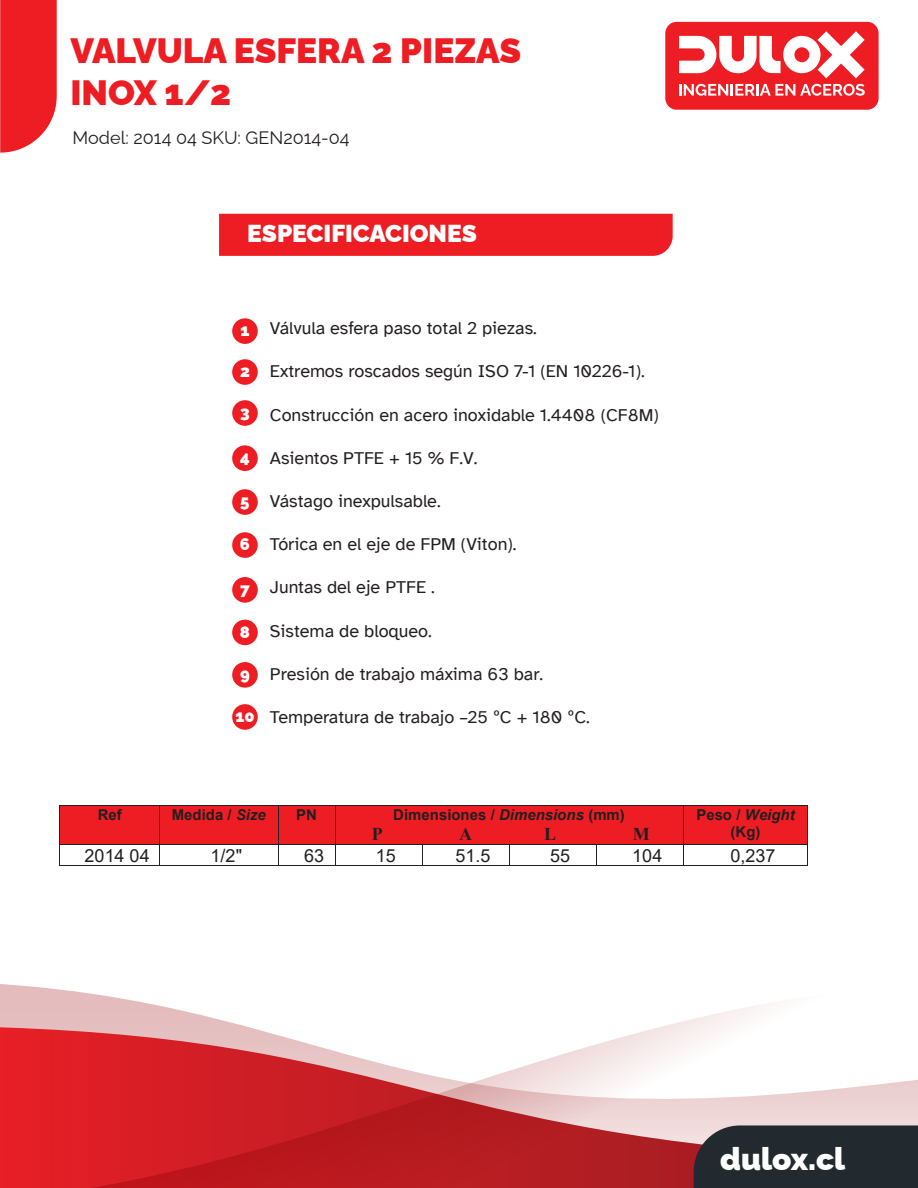
<style>
.page{position:relative;width:918px;height:1188px;background:#fff}
.page>*{position:absolute;margin:0;border:0;box-sizing:border-box;transform-origin:0 0}
.t1{font:900 35.1px/42.2px "Raleway";color:#ee1d23}
.t2{font:900 31.35px "Raleway";color:#fff}
.t3{font:900 24.45px "Raleway";color:#fff}
.t4{font:18px "Atkinson Hyperlegible";color:#231f20}
.t5{font:18px "Arial";color:#231f20}
.t6{font:18px "Raleway";color:#231f20}
.t7{font:700 18px "Times New Roman";color:#231f20}
.t8{font:900 16.5px "Raleway";color:#fff}
.t9{font:700 15px/17.2px "Arial";color:#231f20;text-align:center}
.s1{font-style:italic}
</style>
<div class="page">
<svg style="left:0;top:984px;width:918px;height:204px"></svg>
<div style="left:694px;top:1125px;width:224px;height:63px;background:#222a2f"></div>
<svg style="left:0;top:0;width:57px;height:153px;background:#ef3136"></svg>
<div style="left:665px;top:22px;width:214px;height:88px;background:#ee1d23;border-radius:11px"></div>
<svg style="left:679px;top:84px;width:186px;height:12px"></svg>
<svg style="left:679px;top:31px;width:186px;height:47px"></svg>
<div style="left:219px;top:214px;width:454px;height:42px;background:#ee1d23"></div>
<div style="left:232px;top:318px;width:26px;height:26px;background:#ee1d23;border-radius:50%"></div>
<div style="left:232px;top:359px;width:26px;height:26px;background:#ee1d23;border-radius:50%"></div>
<div style="left:232px;top:400px;width:26px;height:26px;background:#ee1d23;border-radius:50%"></div>
<div style="left:232px;top:445px;width:26px;height:26px;background:#ee1d23;border-radius:50%"></div>
<div style="left:232px;top:489px;width:26px;height:26px;background:#ee1d23;border-radius:50%"></div>
<div style="left:232px;top:532px;width:26px;height:26px;background:#ee1d23;border-radius:50%"></div>
<div style="left:232px;top:577px;width:26px;height:26px;background:#ee1d23;border-radius:50%"></div>
<div style="left:232px;top:620px;width:26px;height:25px;background:#ee1d23;border-radius:50%"></div>
<div style="left:232px;top:662px;width:26px;height:26px;background:#ee1d23;border-radius:50%"></div>
<div style="left:232px;top:704px;width:26px;height:26px;background:#ee1d23;border-radius:50%"></div>
<div style="left:60px;top:806px;width:99px;height:38px;background:#ee1d23"></div>
<div style="left:160px;top:806px;width:118px;height:38px;background:#ee1d23"></div>
<div style="left:279px;top:806px;width:56px;height:38px;background:#ee1d23"></div>
<div style="left:335px;top:806px;width:348px;height:38px;background:#ee1d23"></div>
<div style="left:684px;top:806px;width:123px;height:38px;background:#ee1d23"></div>
<hr style="left:60px;top:805px;width:99px;height:1px;background:#231f20">
<hr style="left:160px;top:805px;width:118px;height:1px;background:#231f20">
<hr style="left:279px;top:805px;width:56px;height:1px;background:#231f20">
<hr style="left:335px;top:805px;width:348px;height:1px;background:#231f20">
<hr style="left:684px;top:805px;width:123px;height:1px;background:#231f20">
<hr style="left:60px;top:806px;width:1px;height:38px;background:#231f20">
<hr style="left:159px;top:806px;width:1px;height:38px;background:#231f20">
<hr style="left:278px;top:806px;width:1px;height:38px;background:#231f20">
<hr style="left:335px;top:806px;width:1px;height:38px;background:#231f20">
<hr style="left:683px;top:806px;width:1px;height:38px;background:#231f20">
<hr style="left:807px;top:806px;width:1px;height:38px;background:#231f20">
<hr style="left:60px;top:844px;width:99px;height:1px;background:#231f20">
<hr style="left:160px;top:844px;width:118px;height:1px;background:#231f20">
<hr style="left:279px;top:844px;width:56px;height:1px;background:#231f20">
<hr style="left:335px;top:844px;width:87px;height:1px;background:#231f20">
<hr style="left:423px;top:844px;width:86px;height:1px;background:#231f20">
<hr style="left:510px;top:844px;width:86px;height:1px;background:#231f20">
<hr style="left:597px;top:844px;width:86px;height:1px;background:#231f20">
<hr style="left:684px;top:844px;width:123px;height:1px;background:#231f20">
<hr style="left:60px;top:865px;width:99px;height:1px;background:#231f20">
<svg style="left:159px;top:844px;width:1px;height:22px"></svg>
<hr style="left:160px;top:865px;width:118px;height:1px;background:#231f20">
<svg style="left:278px;top:844px;width:1px;height:22px"></svg>
<hr style="left:279px;top:865px;width:56px;height:1px;background:#231f20">
<svg style="left:335px;top:845px;width:1px;height:20px"></svg>
<hr style="left:335px;top:865px;width:87px;height:1px;background:#231f20">
<svg style="left:422px;top:844px;width:1px;height:22px"></svg>
<hr style="left:423px;top:865px;width:86px;height:1px;background:#231f20">
<svg style="left:509px;top:844px;width:1px;height:22px"></svg>
<hr style="left:510px;top:865px;width:86px;height:1px;background:#231f20">
<svg style="left:596px;top:844px;width:1px;height:22px"></svg>
<hr style="left:597px;top:865px;width:86px;height:1px;background:#231f20">
<svg style="left:683px;top:844px;width:1px;height:22px"></svg>
<hr style="left:684px;top:865px;width:123px;height:1px;background:#231f20">
<svg style="left:807px;top:844px;width:1px;height:22px"></svg>
<h1 class="t1" style="left:70px;top:26px;width:452px">VALVULA ESFERA 2 PIEZAS<br>INOX 1/2</h1>
<p class="t6" style="left:73px;top:123px;width:279px">Model: 2014 04 SKU: GEN2014-04</p>
<h3 class="t3" style="left:247px;top:215px;width:231px">ESPECIFICACIONES</h3>
<p class="t8" style="left:240px;top:318px;width:11px">1</p>
<p class="t8" style="left:240px;top:359px;width:11px">2</p>
<p class="t8" style="left:240px;top:400px;width:11px">3</p>
<p class="t8" style="left:240px;top:445px;width:11px">4</p>
<p class="t8" style="left:240px;top:489px;width:11px">5</p>
<p class="t8" style="left:240px;top:532px;width:12px">6</p>
<p class="t8" style="left:240px;top:576px;width:11px">7</p>
<p class="t8" style="left:240px;top:619px;width:12px">8</p>
<p class="t8" style="left:240px;top:661px;width:11px">9</p>
<p class="t8" style="left:235px;top:704px;width:21px">10</p>
<p class="t4" style="left:270px;top:318px;width:269px">Válvula esfera paso total 2 piezas.</p>
<p class="t4" style="left:270px;top:361px;width:377px">Extremos roscados según ISO 7-1 (EN 10226-1).</p>
<p class="t4" style="left:270px;top:405px;width:391px">Construcción en acero inoxidable 1.4408 (CF8M)</p>
<p class="t4" style="left:270px;top:448px;width:209px">Asientos PTFE + 15 % F.V.</p>
<p class="t4" style="left:270px;top:491px;width:172px">Vástago inexpulsable.</p>
<p class="t4" style="left:270px;top:534px;width:248px">Tórica en el eje de FPM (Viton).</p>
<p class="t4" style="left:270px;top:577px;width:167px">Juntas del eje PTFE .</p>
<p class="t4" style="left:270px;top:621px;width:164px">Sistema de bloqueo.</p>
<p class="t4" style="left:270px;top:664px;width:275px">Presión de trabajo máxima 63 bar.</p>
<p class="t4" style="left:270px;top:707px;width:322px">Temperatura de trabajo –25 ºC + 180 ºC.</p>
<p class="t9" style="left:98px;top:806px;width:26px">Ref</p>
<p class="t9" style="left:172px;top:806px;width:95px">Medida / <span class="s1">Size</span></p>
<p class="t9" style="left:296px;top:806px;width:22px">PN</p>
<p class="t9" style="left:393px;top:806px;width:233px">Dimensiones / <span class="s1">Dimensions</span> (mm)</p>
<p class="t7" style="left:372px;top:821px;width:12px">P</p>
<p class="t7" style="left:459px;top:821px;width:14px">A</p>
<p class="t7" style="left:544px;top:821px;width:14px">L</p>
<p class="t7" style="left:633px;top:821px;width:18px">M</p>
<p class="t9" style="left:697px;top:806px;width:100px">Peso / <span class="s1">Weight </span>(Kg)</p>
<p class="t5" style="left:85px;top:844px;width:67px">2014 04</p>
<p class="t5" style="left:211px;top:844px;width:33px">1/2"</p>
<p class="t5" style="left:304px;top:844px;width:22px">63</p>
<p class="t5" style="left:376px;top:844px;width:22px">15</p>
<p class="t5" style="left:455px;top:844px;width:37px">51.5</p>
<p class="t5" style="left:550px;top:844px;width:22px">55</p>
<p class="t5" style="left:632px;top:844px;width:32px">104</p>
<p class="t5" style="left:730px;top:844px;width:47px">0,237</p>
<h2 class="t2" style="left:720px;top:1135px;width:127px">dulox.cl</h2>
</div>
